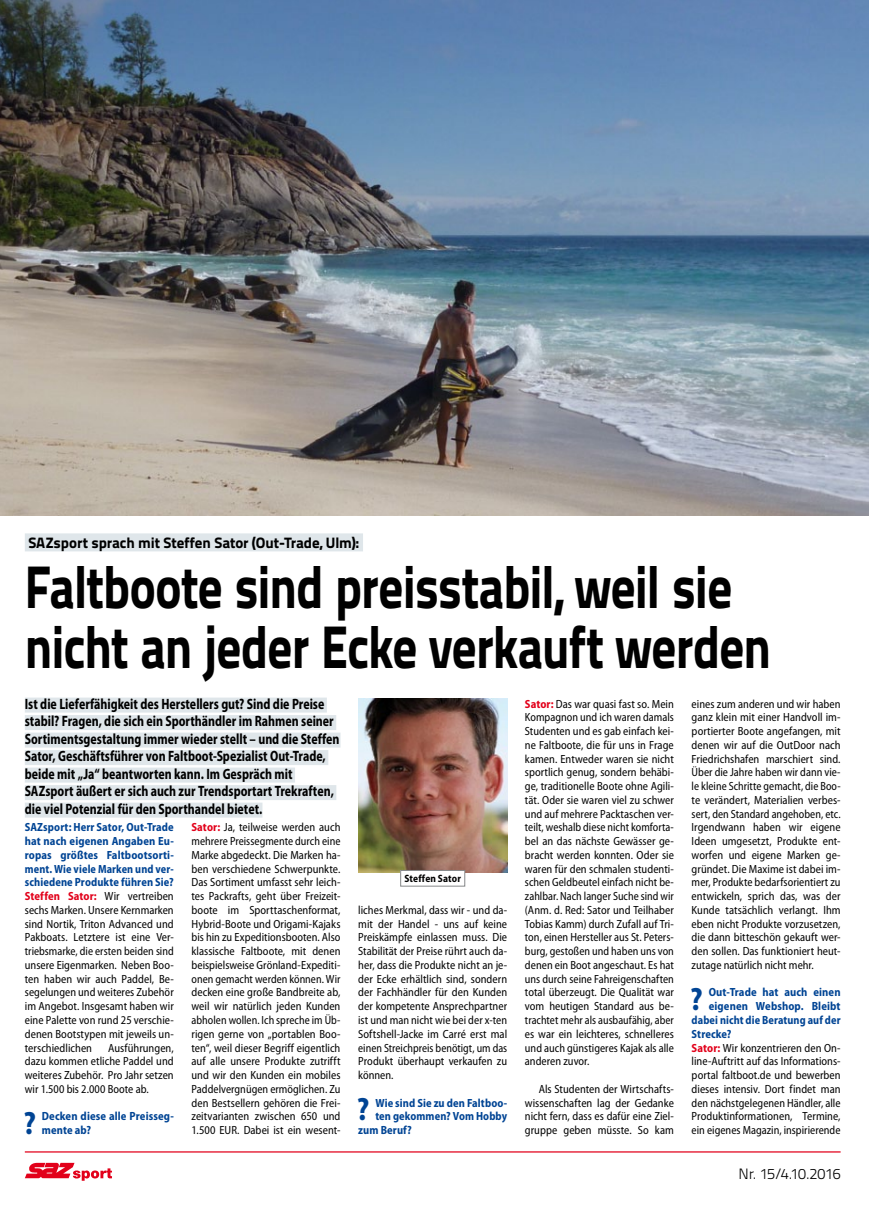
<style>
.page{position:relative;width:869px;height:1205px;background:#fff}
.page>*{position:absolute;margin:0;border:0;box-sizing:border-box;transform-origin:0 0}
.Üs_4spaltig{font:60px/60px "Titillium Text 25 L 999 wt";letter-spacing:-.015em;color:#000;scale:.82 1}
.Intv-Frage{font:700 semi-condensed 32.25px "Myriad Pro";color:#004494;scale:.95 1}
.Vorspann_Hinterlegt{font:700 semi-condensed 15px/17.5px "Myriad Pro";color:#000;scale:.85 1}
.Kopfz_kurz{font:15px "Titillium Text 25 L 999 wt";letter-spacing:-.005em;color:#000}
.t1{font:15px "Titillium Text 25 L 250 wt";letter-spacing:-.03em;color:#000}
.Gr_mager_ohne_Einzug{font:semi-condensed 11.88px/13.8px "Myriad Pro";color:#000;text-align:justify;scale:.96 1}
.Gr_mager_mit_Einzug{font:semi-condensed 11.88px/13.8px "Myriad Pro";color:#000;text-align:justify;scale:.96 1}
.Intv-Frage-2{font:700 semi-condensed 11.88px/13.8px "Myriad Pro";letter-spacing:.01em;color:#004494;text-align:justify;scale:.95 1}
.Intv-Frage-3{font:700 semi-condensed 11.88px/13.8px "Myriad Pro";letter-spacing:.01em;color:#004494;scale:.96 1}
.Intv-Frage-4{font:700 semi-condensed 11.88px "Myriad Pro";letter-spacing:.01em;color:#004494;scale:.93 1}
.Intv-Frage-5{font:700 semi-condensed 11.88px "Myriad Pro";letter-spacing:.01em;color:#004494;scale:.94 1}
.BU{font:700 semi-condensed 10.62px "Myriad Pro";letter-spacing:.01em;color:#000;scale:.95 1}
.s1{font-weight:700;color:#e2001a}
</style>
<div class="page">
<svg style="left:25px;top:1163px;width:87px;height:18px"></svg>
<hr style="left:25px;top:1151px;width:815px;height:1px;background:#e2001a">
<div style="left:25px;top:533px;width:338px;height:18px;background:#dfe6ea"></div>
<div style="left:25px;top:697px;width:302px;height:15px;background:#dfe6ea"></div>
<div style="left:25px;top:715px;width:311px;height:15px;background:#dfe6ea"></div>
<div style="left:25px;top:732px;width:315px;height:15px;background:#dfe6ea"></div>
<div style="left:25px;top:750px;width:303px;height:15px;background:#dfe6ea"></div>
<div style="left:25px;top:767px;width:270px;height:15px;background:#dfe6ea"></div>
<div style="left:25px;top:785px;width:311px;height:15px;background:#dfe6ea"></div>
<div style="left:25px;top:802px;width:237px;height:15px;background:#dfe6ea"></div>
<img style="left:358px;top:698px;width:149px;height:175px">
<div style="left:400px;top:870px;width:64px;height:16px;background:#fff"></div>
<div style="left:400px;top:870px;width:65px;height:16px;border:1px solid #86888a"></div>
<img style="left:0;top:0;width:868px;height:515px">
<p class="Kopfz_kurz" style="left:28px;top:530px;width:332px">SAZsport sprach mit Steffen Sator (Out-Trade, Ulm):</p>
<p class="Üs_4spaltig" style="left:25px;top:553px;width:911px">Faltboote sind preisstabil, weil sie nicht an jeder Ecke verkauft werden</p>
<p class="Vorspann_Hinterlegt" style="left:25px;top:694px;width:371px">Ist die Lieferfähigkeit des Herstellers gut? Sind die Preise stabil? Fragen, die sich ein Sporthändler im Rahmen seiner Sortimentsgestaltung immer wieder stellt – und die Steffen Sator, Geschäftsführer von Faltboot-Spezialist Out-Trade, beide mit „Ja“ beantworten kann. Im Gespräch mit SAZsport äußert er sich auch zur Trendsportart Trekraften, die viel Potenzial für den Sporthandel bietet.</p>
<p class="Intv-Frage-2" style="left:25px;top:820px;width:158px">SAZsport: Herr Sator, Out-Trade hat nach eigenen Angaben Eu&shy;ropas größtes Faltbootsorti&shy;ment. Wie viele Marken und ver&shy;schiedene Produkte führen Sie?</p>
<p class="Gr_mager_ohne_Einzug" style="left:25px;top:889px;width:157px"><span class="s1">Steffen Sator:</span> Wir vertreiben sechs Marken. Unsere Kernmarken sind Nortik, Triton Advanced und Pakboats. Letztere ist eine Ver&shy;triebsmarke, die ersten beiden sind unsere Eigenmarken. Neben Boo&shy;ten haben wir auch Paddel, Be&shy;segelungen und weiteres Zubehör im Angebot. Insgesamt haben wir eine Palette von rund 25 verschie&shy;denen Bootstypen mit jeweils un&shy;terschiedlichen</p>
<p class="Gr_mager_ohne_Einzug" style="left:524px;top:696px;width:157px"><span class="s1">Sator:</span> Das war quasi fast so. Mein Kompagnon und ich waren damals Studenten und es gab einfach kei&shy;ne Faltboote, die für uns in Frage kamen. Entweder waren sie nicht sportlich genug, sondern behäbi&shy;ge, traditionelle Boote ohne Agili&shy;tät. Oder sie waren viel zu schwer und auf mehrere Packtaschen ver&shy;teilt, weshalb diese nicht komforta&shy;bel an das nächste Gewässer ge&shy;bracht werden konnten. Oder sie waren für den schmalen studenti&shy;schen Geldbeutel einfach nicht be&shy;zahlbar. Nach langer Suche sind wir (Anm. d. Red: Sator und Teilhaber Tobias Kamm) durch Zufall auf Tri&shy;ton, einen Hersteller aus St. Peters&shy;burg, gestoßen und haben uns von denen ein Boot angeschaut. Es hat uns durch seine Fahreigenschaften total überzeugt. Die Qualität war vom heutigen Standard aus be&shy;trachtet mehr als ausbaufähig, aber es war ein leichteres, schnelleres und auch günstigeres Kajak als alle anderen zuvor.</p>
<p class="Gr_mager_mit_Einzug" style="left:524px;top:1081px;width:157px;text-indent:14px">Als Studenten der Wirtschafts&shy;wissenschaften lag der Gedanke nicht fern, dass es dafür eine Ziel&shy;gruppe geben müsste. So kam</p>
<p class="Gr_mager_mit_Einzug" style="left:691px;top:696px;width:157px">eines zum anderen und wir haben ganz klein mit einer Handvoll im&shy;portierter Boote angefangen, mit denen wir auf die OutDoor nach Friedrichshafen marschiert sind.<br>Über die Jahre haben wir dann vie&shy;le kleine Schritte gemacht, die Boo&shy;te verändert, Materialien verbes&shy;sert, den Standard angehoben, etc.<br>Irgendwann haben wir eigene Ideen umgesetzt, Produkte ent&shy;worfen und eigene Marken ge&shy;gründet. Die Maxime ist dabei im&shy;mer, Produkte bedarfsorientiert zu entwickeln, sprich das, was der Kunde tatsächlich verlangt. Ihm eben nicht Produkte vorzusetzen, die dann bitteschön gekauft wer&shy;den sollen. Das funktioniert heut&shy;zutage natürlich nicht mehr.</p>
<p class="Intv-Frage" style="left:690px;top:978px;width:15px">?</p>
<p class="Intv-Frage-3" style="left:708px;top:985px;width:139px">Out-Trade hat auch einen</p>
<p class="Gr_mager_ohne_Einzug" style="left:191px;top:820px;width:157px"><span class="s1">Sator:</span> Ja, teilweise werden auch mehrere Preissegmente durch eine Marke abgedeckt. Die Marken ha&shy;ben verschiedene Schwerpunkte.<br>Das Sortiment umfasst sehr leich&shy;tes Packrafts, geht über Freizeit&shy;boote im Sporttaschenformat, Hybrid-Boote und Origami-Kajaks bis hin zu Expeditionsbooten. Also klassische Faltboote, mit denen beispielsweise Grönland-Expediti&shy;onen gemacht werden können. Wir decken eine große Bandbreite ab, weil wir natürlich jeden Kunden abholen wollen. Ich spreche im Üb&shy;rigen gerne von „portablen Boo&shy;ten“, weil dieser Begriff eigentlich auf alle unsere Produkte zutrifft und wir den Kunden ein mobiles Paddelvergnügen ermöglichen. Zu den Bestsellern gehören die Frei&shy;zeitvarianten zwischen 650 und 1.500 EUR. Dabei ist ein wesent-</p>
<p class="BU" style="left:404px;top:872px;width:61px">Steffen Sator</p>
<p class="Gr_mager_ohne_Einzug" style="left:358px;top:903px;width:157px">liches Merkmal, dass wir - und da&shy;mit der Handel - uns auf keine Preiskämpfe einlassen muss. Die Stabilität der Preise rührt auch da&shy;her, dass die Produkte nicht an je&shy;der Ecke erhältlich sind, sondern der Fachhändler für den Kunden der kompetente Ansprechpartner ist und man nicht wie bei der x-ten Softshell-Jacke im Carré erst mal einen Streichpreis benötigt, um das Produkt überhaupt verkaufen zu können.</p>
<p class="Intv-Frage" style="left:357px;top:1088px;width:15px">?</p>
<p class="Intv-Frage-2" style="left:375px;top:1095px;width:140px">Wie sind Sie zu den Faltboo-</p>
<p class="Intv-Frage-3" style="left:708px;top:999px;width:139px">eigenen Webshop. Bleibt</p>
<p class="Intv-Frage-4" style="left:691px;top:1012px;width:161px">dabei nicht die Beratung auf der</p>
<p class="Intv-Frage-2" style="left:691px;top:1026px;width:44px">Strecke?</p>
<p class="Gr_mager_ohne_Einzug" style="left:691px;top:1040px;width:157px"><span class="s1">Sator:</span> Wir konzentrieren den On&shy;line-Auftritt auf das Informations&shy;portal faltboot.de und bewerben dieses intensiv. Dort findet man den nächstgelegenen Händler, alle Produktinformationen, Termine, ein eigenes Magazin, inspirierende</p>
<p class="Gr_mager_ohne_Einzug" style="left:25px;top:1040px;width:157px;text-indent:83px">Ausführungen, dazu kommen etliche Paddel und weiteres Zubehör. Pro Jahr setzen wir 1.500 bis 2.000 Boote ab.</p>
<p class="Intv-Frage" style="left:23px;top:1102px;width:15px">?</p>
<p class="Intv-Frage-3" style="left:42px;top:1109px;width:139px">Decken diese alle Preisseg&shy;mente ab?</p>
<p class="Intv-Frage-5" style="left:375px;top:1108px;width:142px">ten gekommen? Vom Hobby</p>
<p class="Intv-Frage-2" style="left:358px;top:1123px;width:58px">zum Beruf?</p>
<p class="t1" style="left:738px;top:1162px;width:103px">Nr. 15/4.10.2016</p>
</div>
